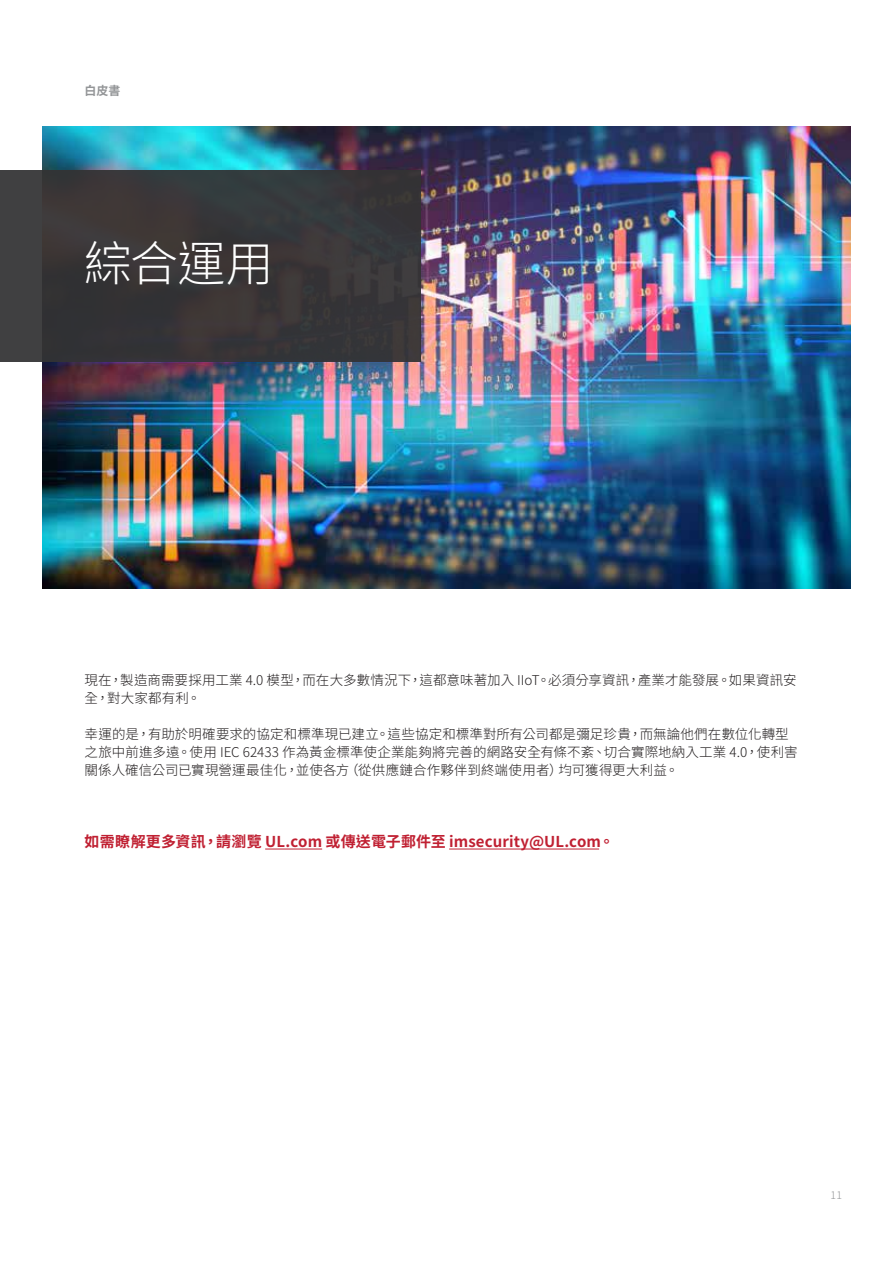
<style>
.page{position:relative;width:893px;height:1263px;background:#fff}
.page>*{position:absolute;margin:0;border:0;box-sizing:border-box;transform-origin:0 0}
.t1{font:300 48px "Noto Sans CJ Ktc";color:#fff}
.t2{font:700 15px "Noto Sans CJ Ktc";letter-spacing:.01em;color:#c02032}
.t3{font:300 13.5px/18px "Noto Sans CJ Ktc";letter-spacing:.01em;color:#231f20}
.t4{font:700 12px "Noto Sans CJ Ktc";color:#939597}
.t5{font:300 10.5px "Noto Sans CJ Ktc";color:#939597}
</style>
<div class="page">
<hr style="left:265px;top:849px;width:57px;height:1px;background:#c02032">
<hr style="left:449px;top:849px;width:150px;height:1px;background:#c02032">
<img style="left:43px;top:126px;width:807px;height:463px">
<div style="left:0;top:170px;width:421px;height:191px;background:#383738"></div>
<p class="t4" style="left:84px;top:83px;width:38px">白皮書</p>
<h1 class="t1" style="left:84px;top:237px;width:191px">綜合運用</h1>
<p class="t3" style="left:85px;top:671px;width:714px">現在，製造商需要採用工業 4.0 模型，而在大多數情況下，這都意味著加入 IIoT。必須分享資訊，產業才能發展。如果資訊安全，對大家都有利。</p>
<p class="t3" style="left:85px;top:725px;width:714px">幸運的是，有助於明確要求的協定和標準現已建立。這些協定和標準對所有公司都是彌足珍貴，而無論他們在數位化轉型之旅中前進多遠。使用 IEC 62433 作為黃金標準使企業能夠將完善的網路安全有條不紊、切合實際地納入工業 4.0，使利害關係人確信公司已實現營運最佳化，並使各方（從供應鏈合作夥伴到終端使用者）均可獲得更大利益。</p>
<p class="t2" style="left:85px;top:833px;width:531px">如需瞭解更多資訊，請瀏覽 UL.com 或傳送電子郵件至 imsecurity@UL.com。</p>
<p class="t5" style="left:831px;top:1189px;width:13px">11</p>
</div>
